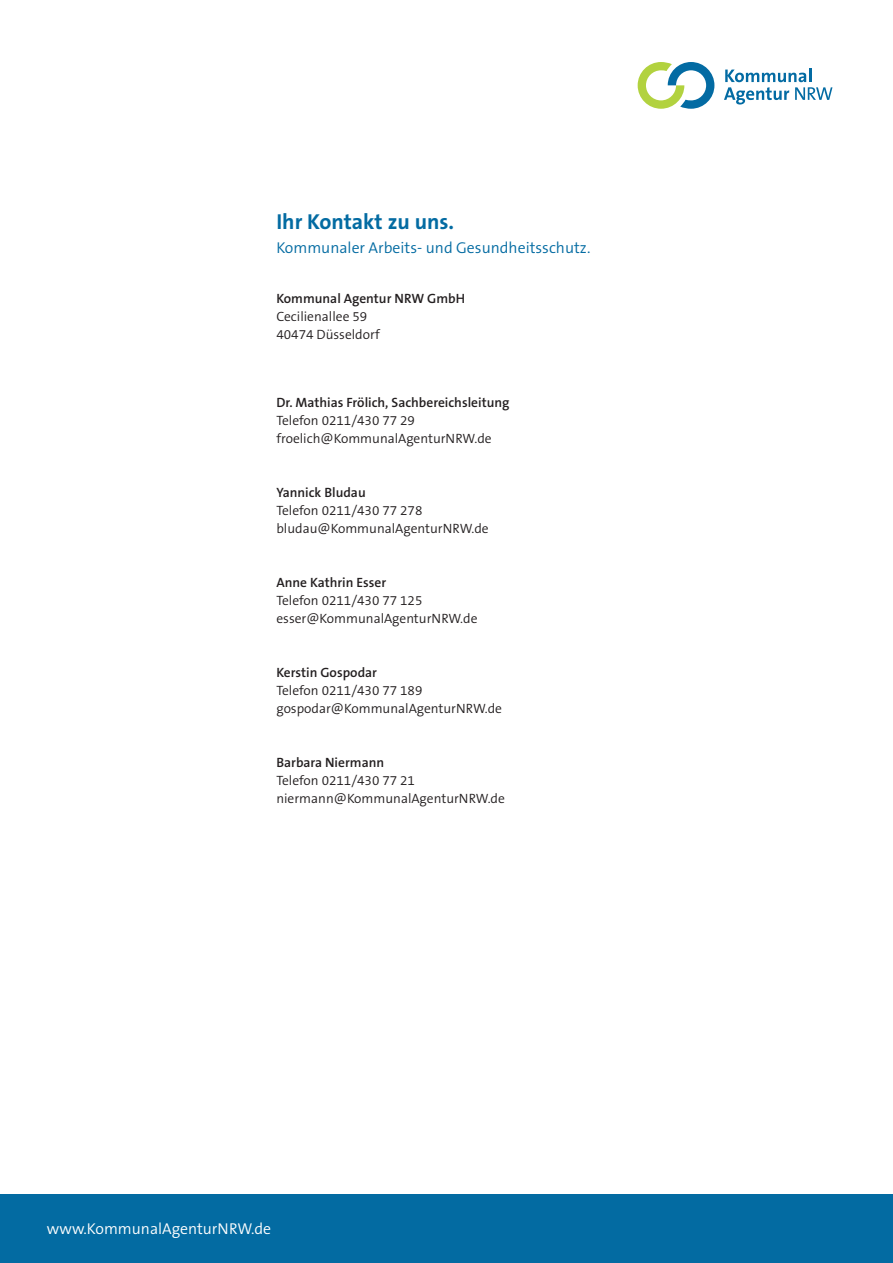
<style>
.page{position:relative;width:893px;height:1263px;background:#fff}
.page>*{position:absolute;margin:0;border:0;box-sizing:border-box;transform-origin:0 0}
.t1{font:700 21.75px "The Sans B7";color:#036ba2}
.t2{font:300 15.75px "The Sans B4";color:#036ba2}
.t3{font:300 15.75px "The Sans B4";color:#fff}
.t4{font:300 13.5px/18px "The Sans B4";color:#231f20}
.t5{font:600 13.5px "The Sans B6";color:#231f20}
</style>
<div class="page">
<svg style="left:724px;top:69px;width:108px;height:36px"></svg>
<svg style="left:638px;top:62px;width:76px;height:47px"></svg>
<div style="left:0;top:1194px;width:893px;height:69px;background:#036ba2"></div>
<h1 class="t1" style="left:276px;top:208px;width:179px">Ihr Kontakt zu uns.</h1>
<p class="t2" style="left:276px;top:237px;width:315px">Kommunaler Arbeits- und Gesundheitsschutz.</p>
<p class="t5" style="left:276px;top:290px;width:190px">Kommunal Agentur NRW GmbH</p>
<p class="t4" style="left:276px;top:308px;width:105px">Cecilienallee 59<br>40474 Düsseldorf</p>
<p class="t5" style="left:276px;top:393px;width:235px">Dr. Mathias Frölich, Sachbereichsleitung</p>
<p class="t4" style="left:276px;top:411px;width:217px">Telefon 0211/430 77 29 froelich@KommunalAgenturNRW.de</p>
<p class="t5" style="left:276px;top:483px;width:91px">Yannick Bludau</p>
<p class="t4" style="left:276px;top:501px;width:214px">Telefon 0211/430 77 278 bludau@KommunalAgenturNRW.de</p>
<p class="t5" style="left:276px;top:573px;width:111px">Anne Kathrin Esser</p>
<p class="t4" style="left:276px;top:591px;width:203px">Telefon 0211/430 77 125 esser@KommunalAgenturNRW.de</p>
<p class="t5" style="left:276px;top:663px;width:102px">Kerstin Gospodar</p>
<p class="t4" style="left:276px;top:681px;width:227px">Telefon 0211/430 77 189 gospodar@KommunalAgenturNRW.de</p>
<p class="t5" style="left:276px;top:753px;width:109px">Barbara Niermann</p>
<p class="t4" style="left:276px;top:771px;width:230px">Telefon 0211/430 77 21 niermann@KommunalAgenturNRW.de</p>
<p class="t3" style="left:47px;top:1219px;width:226px">www.KommunalAgenturNRW.de</p>
</div>
